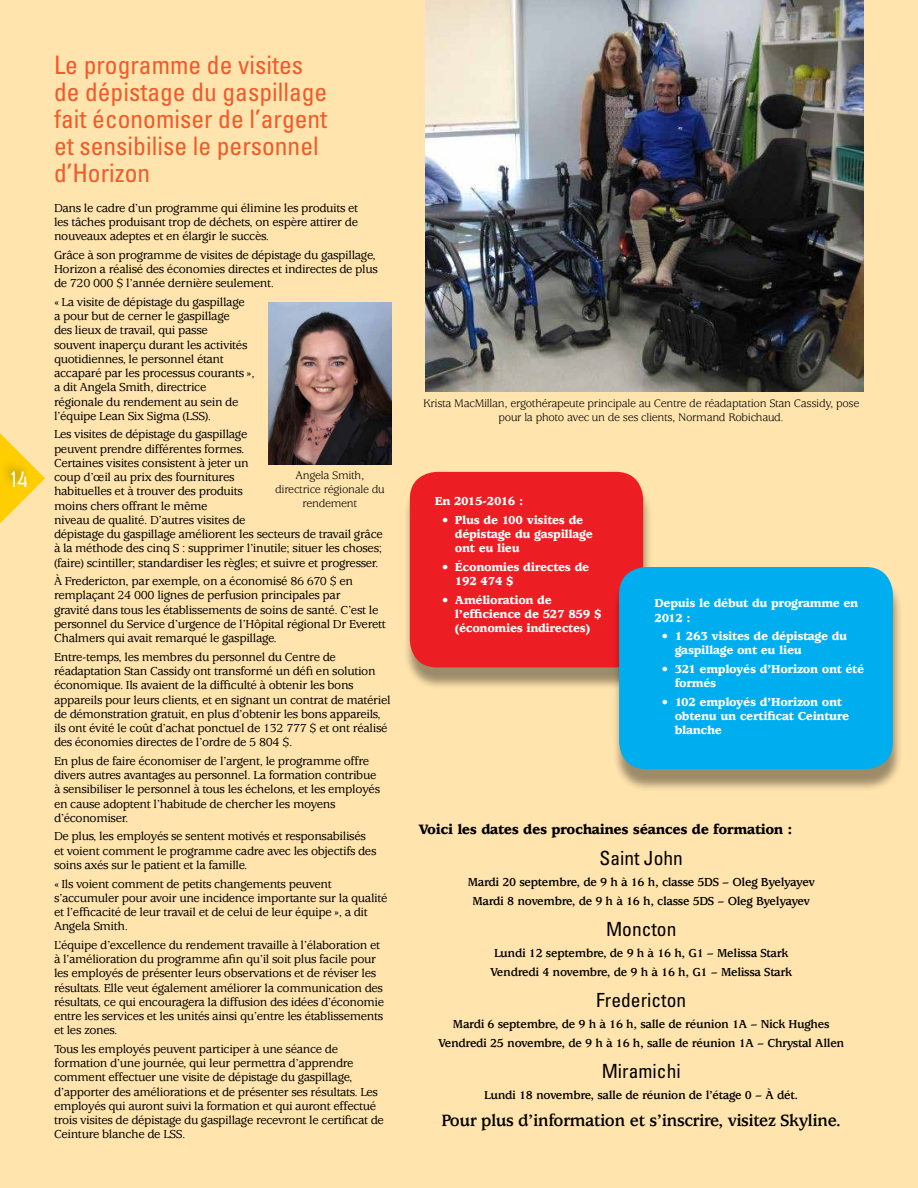
<style>
.page{position:relative;width:918px;height:1188px;background:#ffe4ad}
.page>*{position:absolute;margin:0;border:0;box-sizing:border-box;transform-origin:0 0}
.t1{font:condensed 25.5px/27px "Univers";color:#f15a29}
.t2{font:700 24px "Rawengulk";color:#fff}
.t3{font:condensed 19.5px "Univers";color:#000}
.t4{font:700 18px "Usherwood";letter-spacing:-.025em;color:#000}
.t5{font:900 15px "Usherwood";letter-spacing:-.025em;color:#000}
.t6{font:500 12.75px/14.2px "Usherwood";letter-spacing:-.025em;color:#000}
.t7{font:700 12.75px/18.6px "Usherwood";letter-spacing:-.025em;color:#000;text-align:center}
.t8{font:900 12.75px/14.2px "Usherwood";letter-spacing:-.025em;color:#fff}
.t9{font:12px/14.2px "Usherwood";letter-spacing:-.025em;color:#000;text-align:center}
</style>
<div class="page">
<div style="left:403px;top:478px;width:250px;height:213px;background:#000;opacity:.39"></div>
<div style="left:410px;top:472px;width:233px;height:195px;background:#ed1d24;border-radius:27px"></div>
<div style="left:612px;top:574px;width:291px;height:218px;background:#000;opacity:.39"></div>
<div style="left:619px;top:567px;width:274px;height:202px;background:#00aeef;border-radius:27px"></div>
<img style="left:269px;top:303px;width:122px;height:162px">
<svg style="left:0;top:393px;width:45px;height:171px;background:#ffe08f"></svg>
<div style="left:0;top:459px;width:30px;height:30px;background:#000;opacity:.37"></div>
<img style="left:426px;top:0;width:438px;height:392px">
<h2 class="t2" style="left:11px;top:465px;width:19px">14</h2>
<h1 class="t1" style="left:54px;top:51px;width:275px">Le programme de visites de dépistage du gaspillage fait économiser de l’argent et sensibilise le personnel d’Horizon</h1>
<p class="t6" style="left:54px;top:201px;width:306px;text-align:justify">Dans le cadre d’un programme qui élimine les produits et les tâches produisant trop de déchets, on espère attirer de nouveaux adeptes et en élargir le succès.</p>
<p class="t6" style="left:54px;top:248px;width:325px">Grâce à son programme de visites de dépistage du gaspillage,<br>Horizon a réalisé des économies directes et indirectes de plus de 720 000 $ l’année dernière seulement.</p>
<p class="t6" style="left:54px;top:295px;width:202px">« La visite de dépistage du gaspillage<br>a pour but de cerner le gaspillage<br>des lieux de travail, qui passe<br>souvent inaperçu durant les activités quotidiennes, le personnel étant accaparé par les processus courants », a dit Angela Smith, directrice régionale du rendement au sein de l’équipe Lean Six Sigma (LSS).</p>
<p class="t6" style="left:54px;top:427px;width:330px">Les visites de dépistage du gaspillage<br>peuvent prendre différentes formes.<br>Certaines visites consistent à jeter un<br>coup d’œil au prix des fournitures<br>habituelles et à trouver des produits<br>moins chers offrant le même<br>niveau de qualité. D’autres visites de<br>dépistage du gaspillage améliorent les secteurs de travail grâce à la méthode des cinq S : supprimer l’inutile; situer les choses; (faire) scintiller; standardiser les règles; et suivre et progresser.</p>
<p class="t6" style="left:54px;top:574px;width:333px">À Fredericton, par exemple, on a économisé 86 670 $ en remplaçant 24 000 lignes de perfusion principales par<br>gravité dans tous les établissements de soins de santé. C’est le personnel du Service d’urgence de l’Hôpital régional Dr Everett Chalmers qui avait remarqué le gaspillage.</p>
<p class="t6" style="left:54px;top:650px;width:338px">Entre-temps, les membres du personnel du Centre de réadaptation Stan Cassidy ont transformé un défi en solution économique. Ils avaient de la difficulté à obtenir les bons appareils pour leurs clients, et en signant un contrat de matériel de démonstration gratuit, en plus d’obtenir les bons appareils, ils ont évité le coût d’achat ponctuel de 132 777 $ et ont réalisé des économies directes de l’ordre de 5 804 $.</p>
<p class="t6" style="left:54px;top:754px;width:328px">En plus de faire économiser de l’argent, le programme offre divers autres avantages au personnel. La formation contribue à sensibiliser le personnel à tous les échelons, et les employés en cause adoptent l’habitude de chercher les moyens d’économiser.</p>
<p class="t6" style="left:54px;top:830px;width:324px">De plus, les employés se sentent motivés et responsabilisés et voient comment le programme cadre avec les objectifs des soins axés sur le patient et la famille.</p>
<p class="t6" style="left:54px;top:877px;width:335px">« Ils voient comment de petits changements peuvent s’accumuler pour avoir une incidence importante sur la qualité et l’efficacité de leur travail et de celui de leur équipe », a dit Angela Smith.</p>
<p class="t6" style="left:54px;top:938px;width:332px">L’équipe d’excellence du rendement travaille à l’élaboration et à l’amélioration du programme afin qu’il soit plus facile pour les employés de présenter leurs observations et de réviser les résultats. Elle veut également améliorer la communication des résultats, ce qui encouragera la diffusion des idées d’économie entre les services et les unités ainsi qu’entre les établissements et les zones.</p>
<p class="t6" style="left:54px;top:1042px;width:331px">Tous les employés peuvent participer à une séance de formation d’une journée, qui leur permettra d’apprendre comment effectuer une visite de dépistage du gaspillage, d’apporter des améliorations et de présenter ses résultats. Les employés qui auront suivi la formation et qui auront effectué trois visites de dépistage du gaspillage recevront le certificat de Ceinture blanche de LSS.</p>
<p class="t9" style="left:275px;top:468px;width:111px">Angela Smith, directrice régionale du rendement</p>
<p class="t9" style="left:423px;top:396px;width:438px">Krista MacMillan, ergothérapeute principale au Centre de réadaptation Stan Cassidy, pose pour la photo avec un de ses clients, Normand Robichaud.</p>
<p class="t8" style="left:435px;top:494px;width:90px">En 2015-2016 :</p>
<p class="t8" style="left:455px;top:513px;width:139px;text-indent:-14px">• Plus de 100 visites de dépistage du gaspillage ont eu lieu</p>
<p class="t8" style="left:455px;top:560px;width:136px;text-indent:-14px">• Économies directes de<br>192 474 $</p>
<p class="t8" style="left:455px;top:593px;width:148px;text-indent:-14px">• Amélioration de l’efficience de 527 859 $ (économies indirectes)</p>
<p class="t8" style="left:654px;top:596px;width:205px">Depuis le début du programme en<br>2012 :</p>
<p class="t8" style="left:675px;top:629px;width:174px;text-indent:-14px">• 1 263 visites de dépistage du gaspillage ont eu lieu</p>
<p class="t8" style="left:675px;top:662px;width:191px;text-indent:-14px">• 321 employés d’Horizon ont été formés</p>
<p class="t8" style="left:675px;top:695px;width:176px;text-indent:-14px">• 102 employés d’Horizon ont obtenu un certificat Ceinture blanche</p>
<p class="t5" style="left:418px;top:821px;width:376px">Voici les dates des prochaines séances de formation :</p>
<h3 class="t3" style="left:600px;top:846px;width:85px">Saint John</h3>
<p class="t7" style="left:468px;top:873px;width:349px">Mardi 20 septembre, de 9 h à 16 h, classe 5DS – Oleg Byelyayev<br>Mardi 8 novembre, de 9 h à 16 h, classe 5DS – Oleg Byelyayev</p>
<h3 class="t3" style="left:606px;top:917px;width:72px">Moncton</h3>
<p class="t7" style="left:490px;top:944px;width:304px">Lundi 12 septembre, de 9 h à 16 h, G1 – Melissa Stark<br>Vendredi 4 novembre, de 9 h à 16 h, G1 – Melissa Stark</p>
<h3 class="t3" style="left:596px;top:988px;width:91px">Fredericton</h3>
<p class="t7" style="left:438px;top:1015px;width:408px">Mardi 6 septembre, de 9 h à 16 h, salle de réunion 1A – Nick Hughes<br>Vendredi 25 novembre, de 9 h à 16 h, salle de réunion 1A – Chrystal Allen</p>
<h3 class="t3" style="left:602px;top:1059px;width:81px">Miramichi</h3>
<p class="t7" style="left:484px;top:1086px;width:316px">Lundi 18 novembre, salle de réunion de l’étage 0 – À dét.</p>
<h3 class="t4" style="left:441px;top:1110px;width:401px">Pour plus d’information et s’inscrire, visitez Skyline.</h3>
</div>
